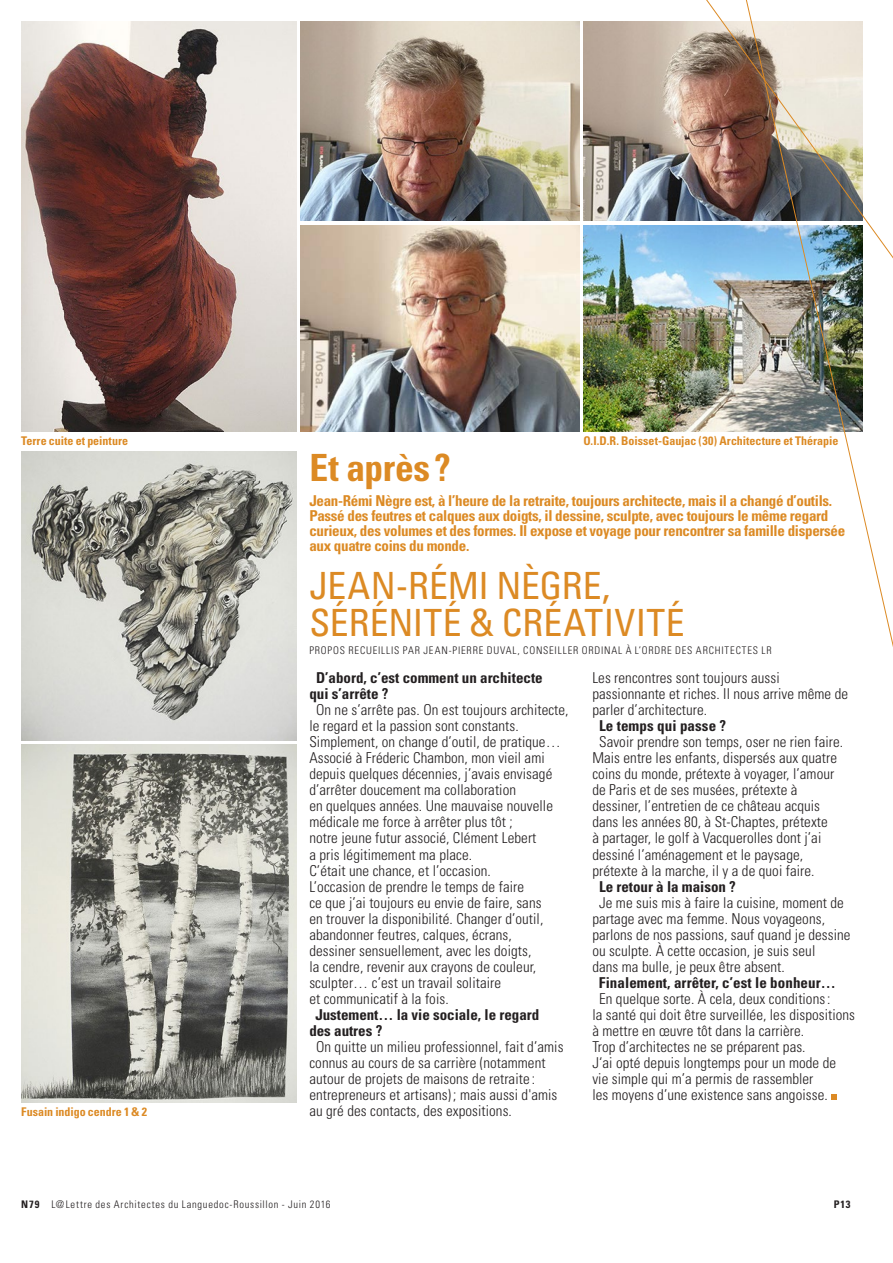
<style>
.page{position:relative;width:893px;height:1263px;background:#fff}
.page>*{position:absolute;margin:0;border:0;box-sizing:border-box;transform-origin:0 0}
.t1{font:condensed 37.5px "Univers";color:#dc8a24}
.t2{font:700 condensed 37.5px "Univers";letter-spacing:-.01em;color:#dc8a24}
.t3{font:300 condensed 15px/16px "Univers";letter-spacing:.005em;color:#231f20}
.t4{font:700 condensed 15px/15px "Univers";letter-spacing:-.02em;color:#dc8a24}
.t5{font:700 condensed 15px "Univers";color:#231f20}
.t6{font:700 condensed 12px "Univers";letter-spacing:-.005em;color:#dc8a24}
.t7{font:300 condensed 10.5px "Univers";letter-spacing:.075em;color:#231f20}
.t8{font:700 condensed 10.5px "Univers";color:#231f20}
.s1{font-weight:700}
</style>
<div class="page">
<img style="left:300px;top:21px;width:280px;height:200px">
<img style="left:300px;top:225px;width:280px;height:206px">
<img style="left:584px;top:21px;width:118px;height:200px">
<img style="left:584px;top:225px;width:161px;height:206px">
<img style="left:21px;top:744px;width:275px;height:358px">
<img style="left:21px;top:451px;width:275px;height:289px">
<img style="left:745px;top:297px;width:148px;height:350px">
<img style="left:702px;top:0;width:191px;height:297px">
<img style="left:21px;top:21px;width:275px;height:410px">
<svg style="left:831px;top:1094px;width:6px;height:6px"></svg>
<p class="t6" style="left:21px;top:433px;width:108px">Terre cuite et peinture</p>
<p class="t6" style="left:583px;top:433px;width:257px">O.I.D.R. Boisset-Gaujac (30) Architecture et Thérapie</p>
<p class="t2" style="left:309px;top:444px;width:143px">Et après?</p>
<p class="t4" style="left:309px;top:493px;width:524px">Jean-Rémi Nègre est, à l’heure de la retraite, toujours architecte, mais il a changé d’outils.</p>
<p class="t4" style="left:309px;top:508px;width:537px">Passé des feutres et calques aux doigts, il dessine, sculpte, avec toujours le même regard curieux, des volumes et des formes. Il expose et voyage pour rencontrer sa famille dispersée</p>
<p class="t4" style="left:309px;top:538px;width:161px">aux quatre coins du monde.</p>
<p class="t6" style="left:21px;top:1104px;width:127px">Fusain indigo cendre 1 &amp; 2</p>
<p class="t1" style="left:309px;top:562px;width:302px">JEAN-RÉMI NÈGRE,</p>
<p class="t1" style="left:309px;top:599px;width:377px">SÉRÉNITÉ &amp; CRÉATIVITÉ</p>
<p class="t7" style="left:309px;top:644px;width:464px">PROPOS RECUEILLIS PAR JEAN-PIERRE DUVAL, CONSEILLER ORDINAL À L’ORDRE DES ARCHITECTES LR</p>
<p class="t5" style="left:316px;top:668px;width:228px">D’abord, c’est comment un architecte</p>
<p class="t5" style="left:309px;top:684px;width:81px">qui s’arrête ?</p>
<p class="t3" style="left:309px;top:702px;width:261px;text-indent:7px">On ne s’arrête pas. On est toujours architecte, le regard et la passion sont constants.<br>Simplement, on change d’outil, de pratique… Associé à Fréderic Chambon, mon vieil ami depuis quelques décennies, j’avais envisagé</p>
<p class="t3" style="left:309px;top:782px;width:208px">d’arrêter doucement ma collaboration</p>
<p class="t3" style="left:309px;top:798px;width:245px">en quelques années. Une mauvaise nouvelle médicale me force à arrêter plus tôt ;</p>
<p class="t3" style="left:309px;top:830px;width:229px">notre jeune futur associé, Clément Lebert</p>
<p class="t3" style="left:309px;top:846px;width:164px">a pris légitimement ma place.</p>
<p class="t3" style="left:309px;top:862px;width:183px">C’était une chance, et l’occasion.</p>
<p class="t3" style="left:309px;top:878px;width:216px">L’occasion de prendre le temps de faire</p>
<p class="t3" style="left:309px;top:894px;width:234px">ce que j’ai toujours eu envie de faire, sans</p>
<p class="t3" style="left:309px;top:910px;width:235px">en trouver la disponibilité. Changer d’outil, abandonner feutres, calques, écrans,</p>
<p class="t3" style="left:309px;top:942px;width:223px">dessiner sensuellement, avec les doigts,</p>
<p class="t3" style="left:309px;top:958px;width:228px">la cendre, revenir aux crayons de couleur,</p>
<p class="t3" style="left:309px;top:975px;width:193px">sculpter… c’est un travail solitaire et communicatif à la fois.</p>
<p class="t5" style="left:315px;top:1005px;width:225px">Justement… la vie sociale, le regard</p>
<p class="t5" style="left:309px;top:1021px;width:74px">des autres ?</p>
<p class="t3" style="left:309px;top:1039px;width:256px;text-indent:7px">On quitte un milieu professionnel, fait d’amis connus au cours de sa carrière (notamment autour de projets de maisons de retraite :</p>
<p class="t3" style="left:309px;top:1087px;width:250px">entrepreneurs et artisans) ; mais aussi d'amis</p>
<p class="t3" style="left:309px;top:1103px;width:204px">au gré des contacts, des expositions.</p>
<p class="t3" style="left:592px;top:670px;width:189px">Les rencontres sont toujours aussi</p>
<p class="t3" style="left:592px;top:686px;width:257px">passionnante et riches. Il nous arrive même de parler d’architecture.</p>
<p class="t5" style="left:599px;top:716px;width:129px">Le temps qui passe ?</p>
<p class="t3" style="left:592px;top:734px;width:252px;text-align:center">Savoir prendre son temps, oser ne rien faire.<br>Mais entre les enfants, dispersés aux quatre</p>
<p class="t3" style="left:592px;top:766px;width:243px">coins du monde, prétexte à voyager, l’amour de Paris et de ses musées, prétexte à</p>
<p class="t3" style="left:592px;top:798px;width:237px">dessiner, l’entretien de ce château acquis dans les années 80, à St-Chaptes, prétexte</p>
<p class="t3" style="left:592px;top:830px;width:230px">à partager, le golf à Vacquerolles dont j’ai dessiné l’aménagement et le paysage,</p>
<p class="t3" style="left:592px;top:862px;width:224px">prétexte à la marche, il y a de quoi faire.</p>
<p class="t5" style="left:599px;top:877px;width:138px">Le retour à la maison ?</p>
<p class="t3" style="left:592px;top:894px;width:253px;text-indent:7px">Je me suis mis à faire la cuisine, moment de partage avec ma femme. Nous voyageons,</p>
<p class="t3" style="left:592px;top:926px;width:260px">parlons de nos passions, sauf quand je dessine</p>
<p class="t3" style="left:592px;top:942px;width:224px">ou sculpte. À cette occasion, je suis seul dans ma bulle, je peux être absent.</p>
<p class="t5" style="left:599px;top:973px;width:238px">Finalement, arrêter, c’est le bonheur…</p>
<p class="t3" style="left:599px;top:991px;width:233px">En quelque sorte. À cela, deux conditions:</p>
<p class="t3" style="left:592px;top:1007px;width:264px">la santé qui doit être surveillée, les dispositions</p>
<p class="t3" style="left:592px;top:1023px;width:215px">à mettre en œuvre tôt dans la carrière.<br>Trop d’architectes ne se préparent pas.</p>
<p class="t3" style="left:592px;top:1055px;width:245px">J‘ai opté depuis longtemps pour un mode de vie simple qui m’a permis de rassembler</p>
<p class="t3" style="left:592px;top:1087px;width:237px">les moyens d’une existence sans angoisse.</p>
<p class="t7" style="left:21px;top:1197px;width:311px"><span class="s1">N79</span> L@Lettre des Architectes du Languedoc-Roussillon - Juin 2016</p>
<p class="t8" style="left:834px;top:1197px;width:18px">P13</p>
</div>
